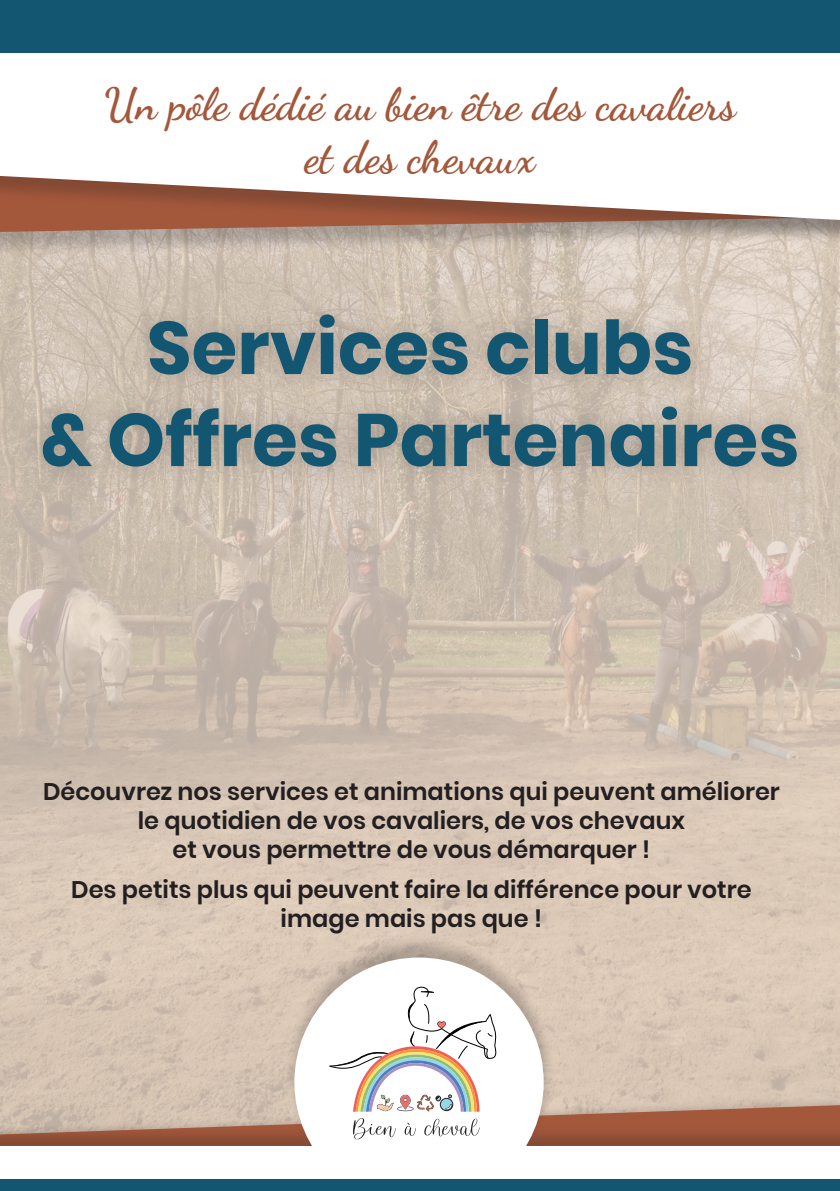
<style>
.page{position:relative;width:840px;height:1191px;background:#fff}
.page>*{position:absolute;margin:0;border:0;box-sizing:border-box;transform-origin:0 0}
.t1{font:700 74px "Poppins";color:#135671}
.t2{font:700 44px "Dancing Script";color:#a4583b}
.t3{font:600 24px/28.8px "Poppins";color:#231f20;text-align:center}
</style>
<div class="page">
<img style="left:0;top:257px;width:839px;height:678px">
<div style="left:0;top:0;width:839px;height:257px;background:#231f20;opacity:.25"></div>
<div style="left:0;top:0;width:839px;height:246px;background:#231f20;opacity:.25"></div>
<svg style="left:0;top:53px;width:839px;height:167px"></svg>
<div style="left:0;top:0;width:839px;height:53px;background:#135671"></div>
<div style="left:0;top:935px;width:839px;height:256px;background:#231f20;opacity:.25"></div>
<div style="left:0;top:1146px;width:839px;height:45px;background:#fff"></div>
<svg style="left:294px;top:957px;width:249px;height:189px"></svg>
<svg style="left:353px;top:1118px;width:43px;height:21px"></svg>
<svg style="left:404px;top:1122px;width:12px;height:14px"></svg>
<svg style="left:424px;top:1118px;width:55px;height:18px"></svg>
<svg style="left:329px;top:982px;width:168px;height:129px"></svg>
<div style="left:0;top:1179px;width:839px;height:12px;background:#135671"></div>
<div style="left:20px;top:292px;width:798px;height:197px;background:#231f20;opacity:.25"></div>
<p class="t2" style="left:104px;top:71px;width:633px">Un pôle dédié au bien être des cavaliers</p>
<p class="t2" style="left:305px;top:124px;width:231px">et des chevaux</p>
<p class="t1" style="left:147px;top:305px;width:547px">Services clubs</p>
<p class="t1" style="left:41px;top:397px;width:759px">&amp; Offres Partenaires</p>
<p class="t3" style="left:43px;top:778px;width:738px">Découvrez nos services et animations qui peuvent améliorer le quotidien de vos cavaliers, de vos chevaux<br>et vous permettre de vous démarquer !</p>
<p class="t3" style="left:71px;top:875px;width:681px">Des petits plus qui peuvent faire la différence pour votre image mais pas que !</p>
</div>
